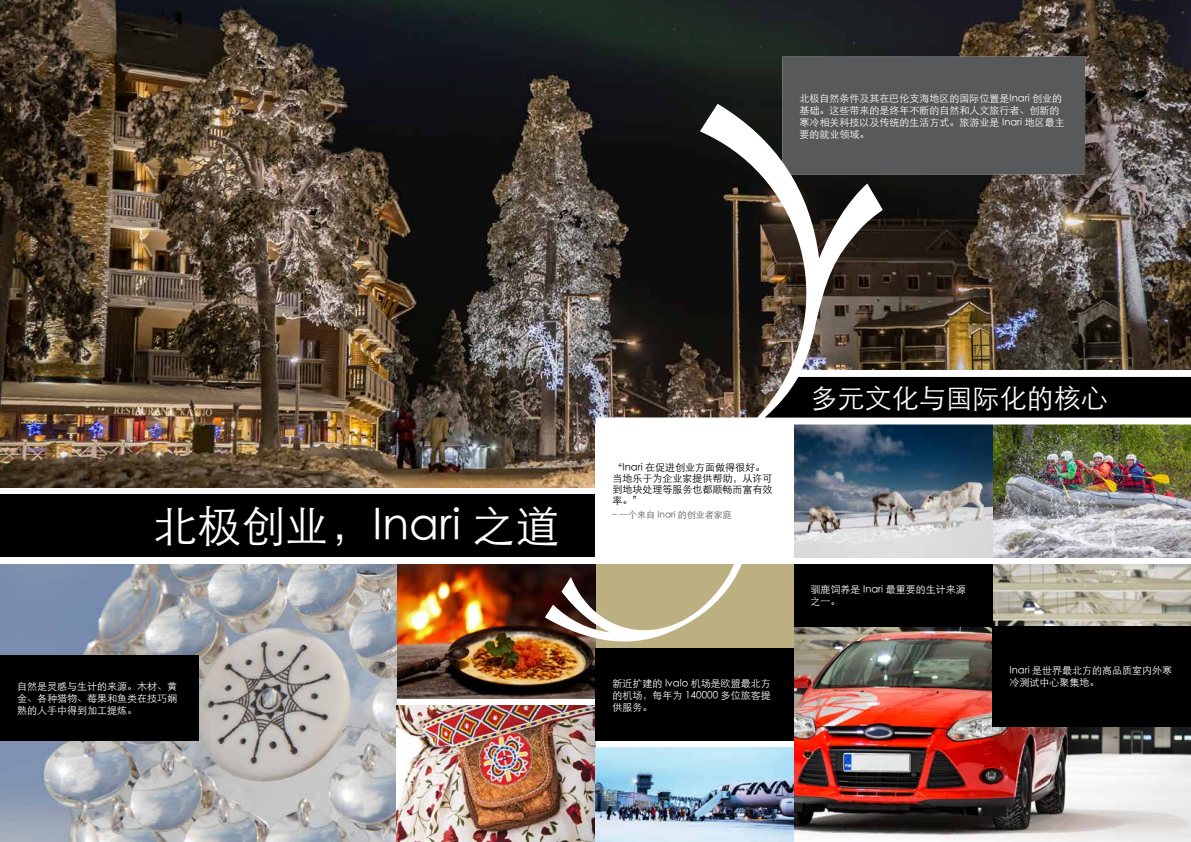
<style>
.page{position:relative;width:1191px;height:842px;background:#fff}
.page>*{position:absolute;margin:0;border:0;box-sizing:border-box;transform-origin:0 0}
.t1{font:300 43.8px "ST Heiti SC";color:#fff}
.t2{font:300 27px "ST Heiti SC";color:#fff}
.t3{font:300 10px/12px "ST Heiti SC";color:#fff}
.t4{font:300 10px/11px "ST Heiti SC";color:#000}
.t5{font:300 9px "ST Heiti SC";color:#58595b}
</style>
<div class="page">
<img style="left:0;top:564px;width:397px;height:278px">
<img style="left:794px;top:564px;width:397px;height:278px">
<img style="left:397px;top:705px;width:198px;height:137px">
<img style="left:0;top:0;width:1191px;height:488px">
<img style="left:397px;top:564px;width:198px;height:134px">
<img style="left:794px;top:424px;width:397px;height:133px">
<div style="left:595px;top:417px;width:596px;height:7px;background:#fff"></div>
<img style="left:595px;top:748px;width:198px;height:94px">
<div style="left:794px;top:370px;width:397px;height:7px;background:#fff"></div>
<svg style="left:545px;top:564px;width:247px;height:84px;background:#b0a280"></svg>
<svg style="left:690px;top:104px;width:193px;height:314px"></svg>
<div style="left:0;top:495px;width:595px;height:62px;background:#000"></div>
<div style="left:595px;top:424px;width:199px;height:133px;background:#fff"></div>
<div style="left:992px;top:626px;width:199px;height:100px;background:#000"></div>
<div style="left:764px;top:377px;width:427px;height:40px;background:#000"></div>
<div style="left:0;top:655px;width:199px;height:86px;background:#000"></div>
<div style="left:595px;top:648px;width:198px;height:93px;background:#000"></div>
<div style="left:793px;top:564px;width:199px;height:62px;background:#000"></div>
<div style="left:782px;top:57px;width:303px;height:117px;background:#58595b"></div>
<p class="t3" style="left:799px;top:91px;width:267px">北极自然条件及其在巴伦支海地区的国际位置是Inari 创业的基础。这些带来的是终年不断的自然和人文旅行者、创新的寒冷相关科技以及传统的生活方式。旅游业是 Inari 地区最主要的就业领域。</p>
<h1 class="t1" style="left:154px;top:488px;width:407px">北极创业，Inari 之道</h1>
<p class="t4" style="left:612px;top:461px;width:161px">“Inari 在促进创业方面做得很好。当地乐于为企业家提供帮助，从许可到地块处理等服务也都顺畅而富有效率。”</p>
<p class="t5" style="left:612px;top:507px;width:121px">– 一个来自 Inari 的创业者家庭</p>
<p class="t3" style="left:17px;top:679px;width:162px;text-align:justify">自然是灵感与生计的来源。木材、黄金、各种猎物、莓果和鱼类在技巧娴熟的人手中得到加工提炼。</p>
<p class="t3" style="left:612px;top:676px;width:160px;text-align:justify">新近扩建的 Ivalo 机场是欧盟最北方的机场，每年为 140000 多位旅客提供服务。</p>
<h2 class="t2" style="left:811px;top:375px;width:298px">多元文化与国际化的核心</h2>
<p class="t3" style="left:810px;top:583px;width:157px">驯鹿饲养是 Inari 最重要的生计来源之一。</p>
<p class="t3" style="left:1009px;top:663px;width:164px">Inari 是世界最北方的高品质室内外寒冷测试中心聚集地。</p>
</div>
